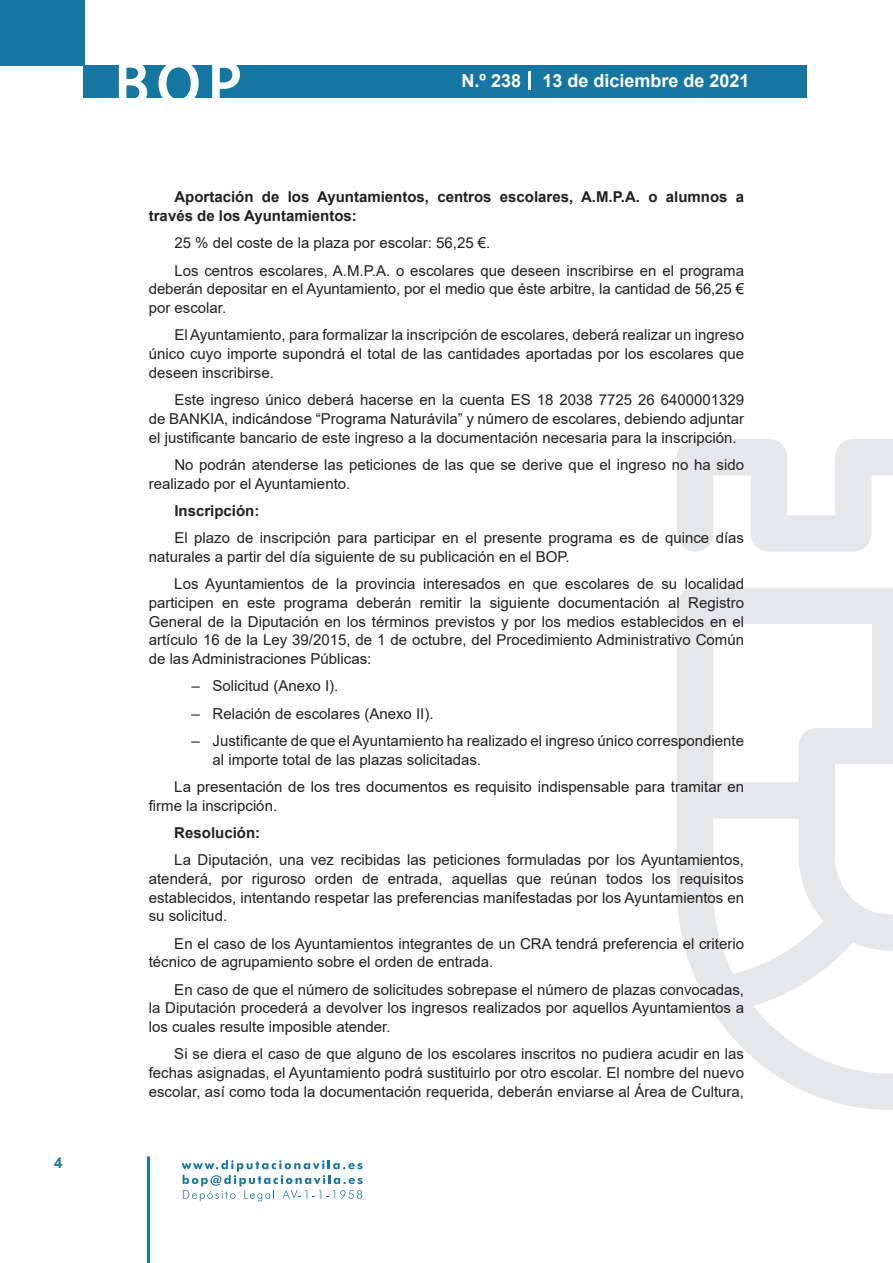
<style>
.page{position:relative;width:893px;height:1263px;background:#fff}
.page>*{position:absolute;margin:0;border:0;box-sizing:border-box;transform-origin:0 0}
.t1{font:500 61.5px "Avant Garde";color:#fff}
.t2{font:700 18px "Arial";color:#fff}
.t3{font:15px/18.8px "Arial";color:#231f20}
.t4{font:700 15px/18.8px "Arial";color:#231f20}
.t5{font:700 15px "Arial";color:#1d76a4}
</style>
<div class="page">
<div style="left:0;top:0;width:85px;height:65px;background:#1676a2"></div>
<div style="left:84px;top:65px;width:723px;height:33px;background:#1676a2"></div>
<svg style="left:118px;top:65px;width:30px;height:33px"></svg>
<svg style="left:158px;top:65px;width:41px;height:33px"></svg>
<svg style="left:212px;top:65px;width:28px;height:33px"></svg>
<svg style="left:182px;top:1160px;width:181px;height:41px"></svg>
<hr style="left:147px;top:1156px;width:3px;height:107px;background:#1d76a4">
<svg style="left:529px;top:71px;width:2px;height:19px"></svg>
<svg style="left:677px;top:439px;width:216px;height:671px"></svg>
<p class="t5" style="left:54px;top:1152px;width:10px">4</p>
<h1 class="t1" style="left:115px;top:46px;width:128px">BOP</h1>
<p class="t2" style="left:462px;top:68px;width:289px">N.º 238 13 de diciembre de 2021</p>
<p class="t4" style="left:149px;top:188px;width:597px;text-indent:26px">Aportación de los Ayuntamientos, centros escolares, A.M.P.A. o alumnos a través de los Ayuntamientos:</p>
<p class="t3" style="left:174px;top:229px;width:571px;line-height:27.3px">25 % del coste de la plaza por escolar: 56,25 €.<br>Los centros escolares, A.M.P.A. o escolares que deseen inscribirse en el programa</p>
<p class="t3" style="left:149px;top:280px;width:597px">deberán depositar en el Ayuntamiento, por el medio que éste arbitre, la cantidad de 56,25 € por escolar.</p>
<p class="t3" style="left:149px;top:326px;width:597px;text-align:justify;text-indent:26px">El Ayuntamiento, para formalizar la inscripción de escolares, deberá realizar un ingreso único cuyo importe supondrá el total de las cantidades aportadas por los escolares que deseen inscribirse.</p>
<p class="t3" style="left:149px;top:390px;width:597px;text-align:justify;text-indent:26px">Este ingreso único deberá hacerse en la cuenta ES 18 2038 7725 26 6400001329 de BANKIA, indicándose “Programa Naturávila” y número de escolares, debiendo adjuntar el justificante bancario de este ingreso a la documentación necesaria para la inscripción.</p>
<p class="t3" style="left:149px;top:455px;width:597px;text-indent:26px">No podrán atenderse las peticiones de las que se derive que el ingreso no ha sido realizado por el Ayuntamiento.</p>
<p class="t4" style="left:174px;top:501px;width:87px">Inscripción:</p>
<p class="t3" style="left:149px;top:528px;width:597px;text-indent:26px">El plazo de inscripción para participar en el presente programa es de quince días naturales a partir del día siguiente de su publicación en el BOP.</p>
<p class="t3" style="left:149px;top:574px;width:597px;text-align:justify;text-indent:26px">Los Ayuntamientos de la provincia interesados en que escolares de su localidad participen en este programa deberán remitir la siguiente documentación al Registro General de la Diputación en los términos previstos y por los medios establecidos en el artículo 16 de la Ley 39/2015, de 1 de octubre, del Procedimiento Administrativo Común de las Administraciones Públicas:</p>
<p class="t3" style="left:191px;top:677px;width:149px">– Solicitud (Anexo I).</p>
<p class="t3" style="left:191px;top:704px;width:244px">– Relación de escolares (Anexo II).</p>
<p class="t3" style="left:213px;top:731px;width:533px;text-indent:-21px">– Justificante de que el Ayuntamiento ha realizado el ingreso único correspondiente al importe total de las plazas solicitadas.</p>
<p class="t3" style="left:149px;top:777px;width:597px;text-indent:26px">La presentación de los tres documentos es requisito indispensable para tramitar en firme la inscripción.</p>
<p class="t4" style="left:174px;top:823px;width:87px">Resolución:</p>
<p class="t3" style="left:149px;top:850px;width:597px;text-align:justify;text-indent:26px">La Diputación, una vez recibidas las peticiones formuladas por los Ayuntamientos, atenderá, por riguroso orden de entrada, aquellas que reúnan todos los requisitos establecidos, intentando respetar las preferencias manifestadas por los Ayuntamientos en su solicitud.</p>
<p class="t3" style="left:149px;top:934px;width:597px;text-indent:26px">En el caso de los Ayuntamientos integrantes de un CRA tendrá preferencia el criterio técnico de agrupamiento sobre el orden de entrada.</p>
<p class="t3" style="left:149px;top:980px;width:597px;text-align:justify;text-indent:26px">En caso de que el número de solicitudes sobrepase el número de plazas convocadas, la Diputación procederá a devolver los ingresos realizados por aquellos Ayuntamientos a los cuales resulte imposible atender.</p>
<p class="t3" style="left:149px;top:1045px;width:597px;text-align:justify;text-indent:26px">Si se diera el caso de que alguno de los escolares inscritos no pudiera acudir en las fechas asignadas, el Ayuntamiento podrá sustituirlo por otro escolar. El nombre del nuevo escolar, así como toda la documentación requerida, deberán enviarse al Área de Cultura,</p>
</div>
